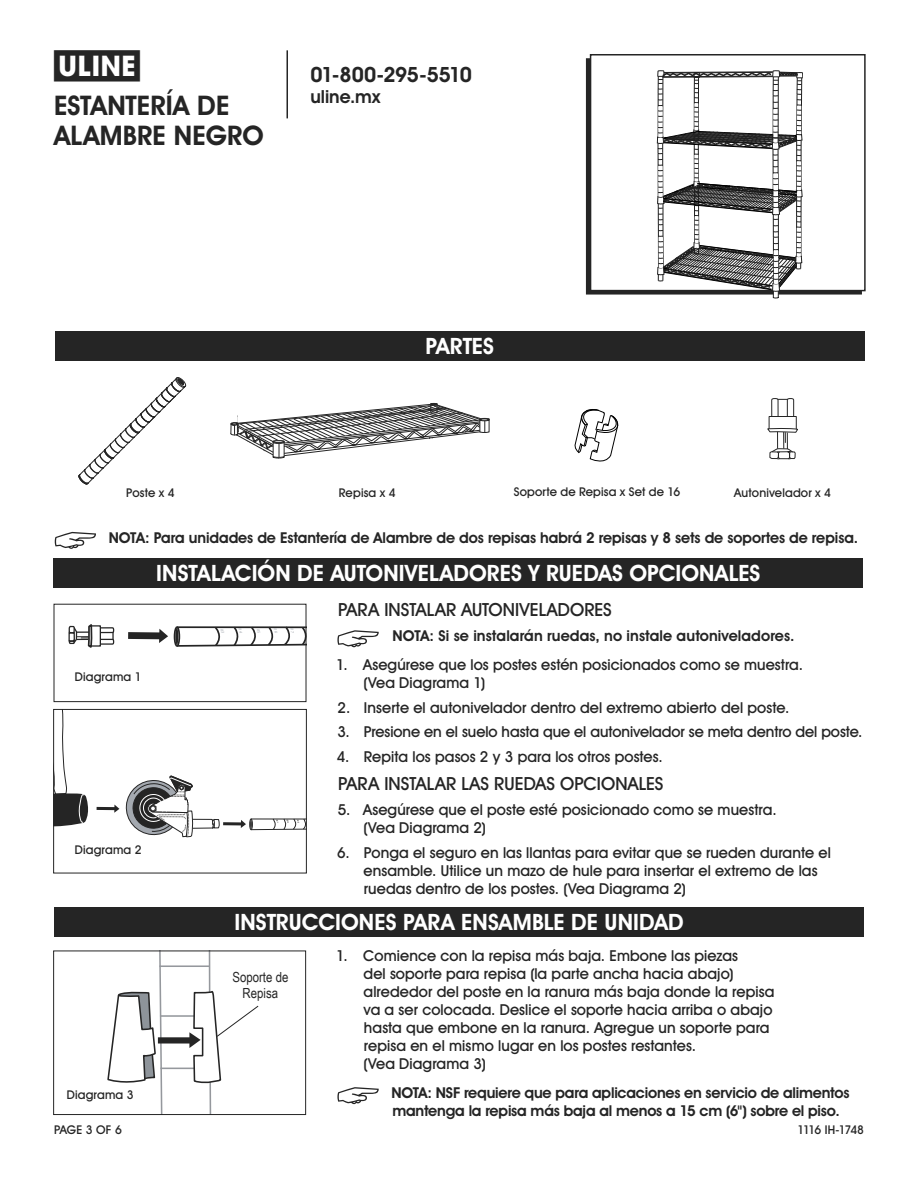
<style>
.page{position:relative;width:918px;height:1188px;background:#fff}
.page>*{position:absolute;margin:0;border:0;box-sizing:border-box;transform-origin:0 0}
.t1{font:700 28.5px "Uline Two Knine";color:#252525}
.t2{font:700 27px/30px "Uline Two Knine";letter-spacing:.005em;color:#252525}
.t3{font:700 22.5px "Uline Two Knine";letter-spacing:.005em;color:#fff}
.t4{font:700 21px "Uline Two Knine";letter-spacing:-.025em;color:#252525}
.t5{font:18px "Uline Two Knine";letter-spacing:.005em;color:#252525}
.t6{font:700 18px "Uline Two Knine";color:#252525}
.t7{font:15px/18px "Uline Two Knine";letter-spacing:.005em;color:#252525}
.t8{font:700 15px/18px "Uline Two Knine";letter-spacing:-.01em;color:#252525}
.t9{font:13.95px/16.8px "Arial Narrow";color:#252525;text-align:center}
.t10{font:12px "Uline Two Knine";letter-spacing:.015em;color:#252525}
.t11{font:12px "Uline Two Knine";letter-spacing:-.075em;color:#252525}
</style>
<div class="page">
<hr style="left:286px;top:50px;width:2px;height:68px;background:#252525">
<div style="left:53px;top:558px;width:810px;height:30px;background:#252525"></div>
<div style="left:54px;top:907px;width:810px;height:30px;background:#252525"></div>
<svg style="left:337px;top:630px;width:42px;height:17px"></svg>
<svg style="left:337px;top:1087px;width:42px;height:17px"></svg>
<div style="left:174px;top:626px;width:6px;height:21px;border:2px solid #252525;border-radius:50%"></div>
<div style="left:128px;top:632px;width:34px;height:7px;background:#252525"></div>
<svg style="left:159px;top:629px;width:9px;height:14px"></svg>
<svg style="left:68px;top:624px;width:47px;height:24px"></svg>
<div style="left:54px;top:604px;width:252px;height:98px;border:1px solid #252525"></div>
<svg style="left:125px;top:775px;width:95px;height:62px"></svg>
<svg style="left:55px;top:711px;width:33px;height:116px"></svg>
<hr style="left:223px;top:822px;width:20px;height:3px;background:#252525">
<svg style="left:241px;top:818px;width:64px;height:12px"></svg>
<hr style="left:97px;top:807px;width:19px;height:3px;background:#252525">
<svg style="left:114px;top:805px;width:5px;height:8px"></svg>
<div style="left:53px;top:709px;width:254px;height:164px;border:1px solid #252525"></div>
<svg style="left:107px;top:953px;width:152px;height:160px"></svg>
<div style="left:53px;top:951px;width:253px;height:164px;border:1px solid #252525"></div>
<div style="left:775px;top:399px;width:16px;height:22px;border:1px solid #252525"></div>
<svg style="left:787px;top:398px;width:7px;height:18px"></svg>
<svg style="left:771px;top:398px;width:8px;height:18px"></svg>
<div style="left:769px;top:417px;width:27px;height:13px;background:#fff"></div>
<div style="left:769px;top:416px;width:28px;height:14px;border:1px solid #252525"></div>
<svg style="left:767px;top:428px;width:31px;height:32px"></svg>
<svg style="left:78px;top:377px;width:108px;height:108px"></svg>
<svg style="left:231px;top:403px;width:259px;height:55px"></svg>
<div style="left:55px;top:331px;width:810px;height:30px;background:#252525"></div>
<svg style="left:55px;top:532px;width:41px;height:17px"></svg>
<svg style="left:574px;top:409px;width:45px;height:53px"></svg>
<div style="left:590px;top:54px;width:276px;height:237px;border:2px solid #252525"></div>
<svg style="left:657px;top:70px;width:146px;height:229px"></svg>
<svg style="left:175px;top:625px;width:131px;height:23px"></svg>
<h1 class="t1" style="left:54px;top:49px;width:87px">π</h1>
<h2 class="t2" style="left:54px;top:90px;width:211px">ESTANTERÍA DE<br>ALAMBRE NEGRO</h2>
<h3 class="t4" style="left:310px;top:62px;width:163px">01-800-295-5510</h3>
<p class="t6" style="left:310px;top:86px;width:71px">uline.mx</p>
<h3 class="t3" style="left:425px;top:333px;width:70px">PARTES</h3>
<p class="t10" style="left:514px;top:485px;width:168px">Soporte de Repisa x Set de 16</p>
<p class="t10" style="left:126px;top:486px;width:50px">Poste x 4</p>
<p class="t10" style="left:339px;top:486px;width:58px">Repisa x 4</p>
<p class="t10" style="left:734px;top:486px;width:98px">Autonivelador x 4</p>
<p class="t8" style="left:109px;top:528px;width:751px">NOTA: Para unidades de Estantería de Alambre de dos repisas habrá 2 repisas y 8 sets de soportes de repisa.</p>
<p class="t10" style="left:75px;top:670px;width:68px">Diagrama 1</p>
<p class="t10" style="left:75px;top:842px;width:68px">Diagrama 2</p>
<p class="t10" style="left:67px;top:1087px;width:68px">Diagrama 3</p>
<h3 class="t3" style="left:156px;top:560px;width:606px">INSTALACIÓN DE AUTONIVELADORES Y RUEDAS OPCIONALES</h3>
<p class="t5" style="left:338px;top:599px;width:275px">PARA INSTALAR AUTONIVELADORES</p>
<p class="t8" style="left:392px;top:627px;width:404px">NOTA: Si se instalarán ruedas, no instale autoniveladores.</p>
<p class="t7" style="left:363px;top:655px;width:441px;text-indent:-27px">1. Asegúrese que los postes estén posicionados como se muestra. (Vea Diagrama 1)</p>
<p class="t7" style="left:338px;top:698px;width:453px">2. Inserte el autonivelador dentro del extremo abierto del poste.</p>
<p class="t7" style="left:338px;top:723px;width:527px">3. Presione en el suelo hasta que el autonivelador se meta dentro del poste.</p>
<p class="t7" style="left:337px;top:748px;width:328px">4. Repita los pasos 2 y 3 para los otros postes.</p>
<p class="t5" style="left:338px;top:773px;width:327px">PARA INSTALAR LAS RUEDAS OPCIONALES</p>
<p class="t7" style="left:364px;top:801px;width:415px;text-indent:-26px">5. Asegúrese que el poste esté posicionado como se muestra. (Vea Diagrama 2)</p>
<p class="t7" style="left:364px;top:843px;width:469px;text-indent:-26px">6. Ponga el seguro en las llantas para evitar que se rueden durante el ensamble. Utilice un mazo de hule para insertar el extremo de las ruedas dentro de los postes. (Vea Diagrama 2)</p>
<h3 class="t3" style="left:234px;top:908px;width:451px">INSTRUCCIONES PARA ENSAMBLE DE UNIDAD</h3>
<p class="t9" style="left:232px;top:968px;width:57px">Soporte de<br>Repisa</p>
<p class="t7" style="left:363px;top:947px;width:412px;text-indent:-27px">1. Comience con la repisa más baja. Embone las piezas<br>del soporte para repisa (la parte ancha hacia abajo) alrededor del poste en la ranura más baja donde la repisa va a ser colocada. Deslice el soporte hacia arriba o abajo hasta que embone en la ranura. Agregue un soporte para repisa en el mismo lugar en los postes restantes.<br>(Vea Diagrama 3)</p>
<p class="t8" style="left:391px;top:1083px;width:460px">NOTA: NSF requiere que para aplicaciones en servicio de alimentos mantenga la repisa más baja al menos a 15 cm (6") sobre el piso.</p>
<p class="t10" style="left:54px;top:1122px;width:69px">PAGE 3 OF 6</p>
<p class="t11" style="left:798px;top:1122px;width:68px">1116 IH-1748</p>
</div>
